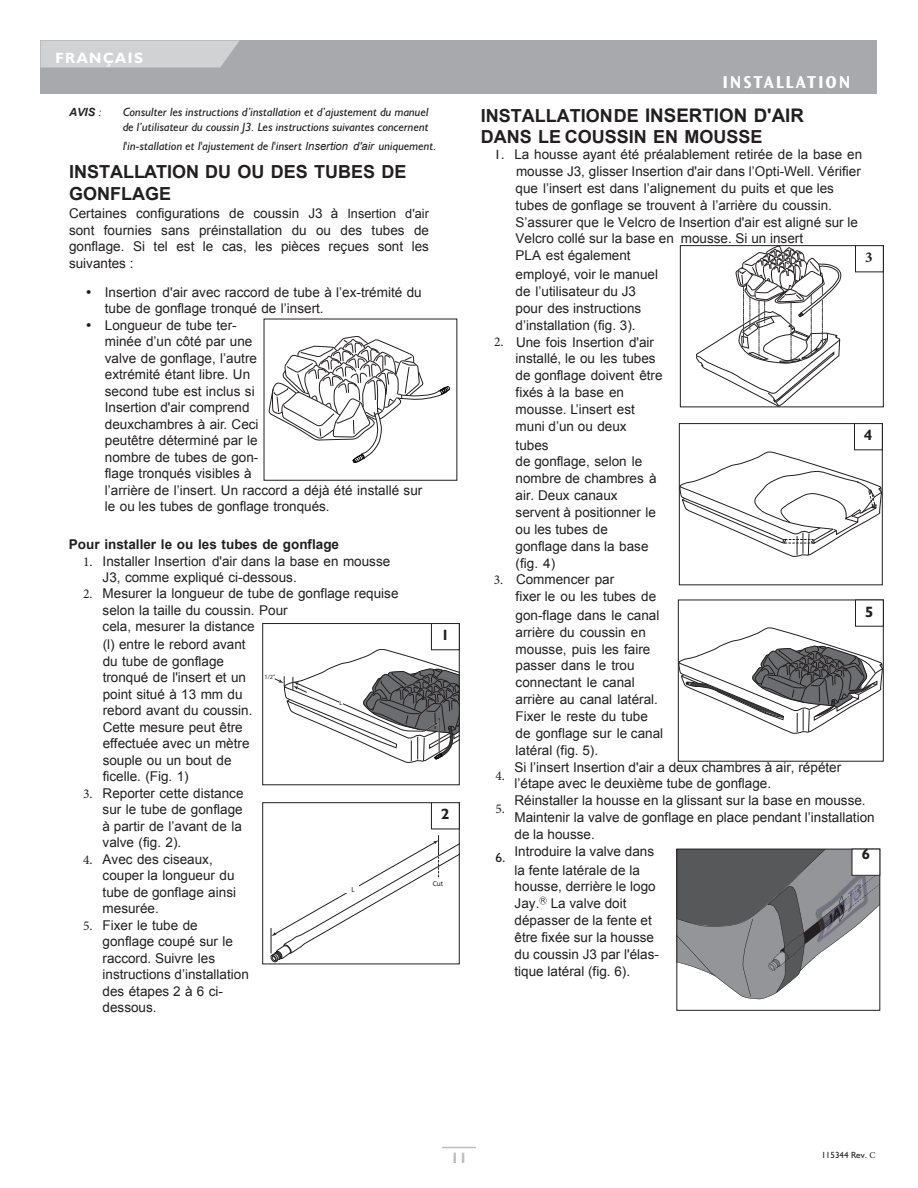
<style>
.page{position:relative;width:918px;height:1188px;background:#fff}
.page>*{position:absolute;margin:0;border:0;box-sizing:border-box;transform-origin:0 0}
.t1{font:700 18px/21.6px "Arial";color:#231f20}
.t2{font:18px "Ocean Sans MM.648.wt.475.wd";letter-spacing:.105em;color:#fff}
.t3{font:700 15px "Humanist 521 BT";letter-spacing:.11em;color:#fff}
.t4{font:700 15px "Humanist 521 BT";color:#231f20}
.t5{font:700 15px "Humanist 521 BT";color:#bcbdc0}
.t6{font:700 15px "Minion Pro";color:#231f20}
.t7{font:13.5px/16.5px "Arial";color:#231f20}
.t8{font:13.5px/16.8px "Arial";color:#221e1f}
.t9{font:700 13.5px "Arial";color:#231f20}
.t10{font:13.5px "Minion Pro";color:#231f20}
.t11{font:13.5px "Humanist 521 BT";color:#231f20}
.t12{font:italic 12px/15.3px "Humanist 521 BT";color:#231f20}
.t13{font:italic 700 11.25px "Arial";color:#231f20}
.t14{font:9px "Humanist 521 BT";color:#231f20}
.t15{font:7.35px "Myriad Pro";color:#231f20}
.t16{font:6.3px "Myriad Pro";color:#231f20}
.s1{font-family:"Humanist 521 BT";font-weight:400;font-size:12px}
.s2{font-family:"Arial";font-size:11.25px}
.s3{font-size:12.75px}
.s4{font-family:"Humanist 521 BT"}
.s5{font-family:"Minion Pro"}
.s6{font-size:18.75px}
</style>
<div class="page">
<div style="left:40px;top:40px;width:838px;height:54px;background:#a8a9ad"></div>
<svg style="left:40px;top:40px;width:200px;height:28px;background:#cdced0"></svg>
<hr style="left:442px;top:1147px;width:34px;height:1px;background:#bcbdc0">
<svg style="left:269px;top:336px;width:181px;height:127px"></svg>
<svg style="left:274px;top:649px;width:184px;height:114px"></svg>
<div style="left:262px;top:623px;width:198px;height:162px;border:1px solid #231f20"></div>
<div style="left:431px;top:623px;width:29px;height:27px;border:1px solid #231f20"></div>
<svg style="left:678px;top:851px;width:200px;height:148px"></svg>
<div style="left:676px;top:849px;width:204px;height:162px;border:1px solid #231f20"></div>
<div style="left:852px;top:849px;width:28px;height:26px;background:#fff"></div>
<div style="left:852px;top:849px;width:28px;height:27px;border:1px solid #231f20"></div>
<svg style="left:271px;top:835px;width:187px;height:127px"></svg>
<div style="left:343px;top:880px;width:16px;height:13px;background:#fff"></div>
<div style="left:262px;top:802px;width:198px;height:162px;border:1px solid #231f20"></div>
<div style="left:431px;top:802px;width:29px;height:27px;border:1px solid #231f20"></div>
<svg style="left:539px;top:896px;width:8px;height:8px"></svg>
<svg style="left:696px;top:247px;width:145px;height:158px"></svg>
<div style="left:680px;top:245px;width:204px;height:162px;border:1px solid #231f20"></div>
<div style="left:855px;top:245px;width:29px;height:27px;border:1px solid #231f20"></div>
<svg style="left:681px;top:452px;width:200px;height:105px"></svg>
<div style="left:679px;top:423px;width:204px;height:162px;border:1px solid #231f20"></div>
<div style="left:854px;top:423px;width:29px;height:27px;border:1px solid #231f20"></div>
<svg style="left:680px;top:628px;width:202px;height:106px"></svg>
<div style="left:678px;top:600px;width:206px;height:162px;border:1px solid #231f20"></div>
<div style="left:855px;top:600px;width:29px;height:27px;border:1px solid #231f20"></div>
<p class="t3" style="left:56px;top:52px;width:89px">FRANÇAIS</p>
<p class="t13" style="left:69px;top:105px;width:34px">AVIS <span class="s1">:</span></p>
<p class="t12" style="left:123px;top:105px;width:307px">Consulter les instructions d’installation et d’ajustement du manuel de l’utilisateur du coussin J3. Les instructions suivantes concernent</p>
<p class="t12" style="left:123px;top:139px;width:315px">l'in-stallation et l'ajustement de l'insert <span class="s2">Insertion d'air</span> uniquement.</p>
<h1 class="t1" style="left:69px;top:162px;width:339px">INSTALLATION DU OU DES TUBES DE<br>GONFLAGE</h1>
<p class="t7" style="left:69px;top:206px;width:361px;text-align:justify">Certaines configurations de coussin J3 à <span class="s3">Insertion d'air </span>sont fournies sans préinstallation du ou des tubes de gonflage. Si tel est le cas, les pièces reçues sont les suivantes :</p>
<p class="t7" style="left:105px;top:285px;width:318px;line-height:16px;text-indent:-20px"><span class="s4">•</span> Insertion d'air avec raccord de tube à l’ex-trémité du tube de gonflage tronqué de l’insert.</p>
<p class="t7" style="left:105px;top:317px;width:319px;text-indent:-20px"><span class="s4">•</span> Longueur de tube ter-<br>minée d’un côté par une<br>valve de gonflage, l’autre<br>extrémité étant libre. Un<br>second tube est inclus si<br>Insertion d'air comprend<br>deuxchambres à air. Ceci<br>peutêtre déterminé par le<br>nombre de tubes de gon-<br>flage tronqués visibles à<br>l’arrière de l’insert. Un raccord a déjà été installé sur le ou les tubes de gonflage tronqués.</p>
<p class="t9" style="left:69px;top:535px;width:272px">Pour installer le ou les tubes de gonflage</p>
<p class="t7" style="left:103px;top:553px;width:289px;line-height:16px;text-indent:-20px"><span class="s5">1.</span> Installer Insertion d'air dans la base en mousse<br>J3, comme expliqué ci-dessous.</p>
<p class="t7" style="left:103px;top:586px;width:297px;text-indent:-20px"><span class="s5">2.</span> Mesurer la longueur de tube de gonflage requise selon la taille du coussin. Pour<br>cela, mesurer la distance</p>
<p class="t7" style="left:103px;top:637px;width:151px">(l) entre le rebord avant du tube de gonflage tronqué de l'insert et un point situé à 13 mm du rebord avant du coussin.<br>Cette mesure peut être effectuée avec un mètre souple ou un bout de ficelle. (Fig. 1)</p>
<p class="t7" style="left:103px;top:785px;width:142px;text-align:justify;text-indent:-20px"><span class="s5">3.</span> Reporter cette distance sur le tube de gonflage à partir de l’avant de la valve (fig. 2).</p>
<p class="t7" style="left:103px;top:851px;width:135px;text-indent:-20px"><span class="s5">4.</span> Avec des ciseaux, couper la longueur du tube de gonflage ainsi mesurée.</p>
<p class="t7" style="left:103px;top:917px;width:148px;text-indent:-20px"><span class="s5">5.</span> Fixer le tube de gonflage coupé sur le raccord. Suivre les instructions d’installation des étapes 2 à 6 ci&shy;dessous.</p>
<p class="t4" style="left:441px;top:630px;width:10px">1</p>
<p class="t16" style="left:265px;top:675px;width:12px">1/2”</p>
<p class="t16" style="left:339px;top:700px;width:4px">L</p>
<p class="t4" style="left:441px;top:809px;width:10px">2</p>
<p class="t15" style="left:433px;top:881px;width:12px">Cut</p>
<p class="t15" style="left:351px;top:887px;width:5px">L</p>
<h1 class="t2" style="left:722px;top:75px;width:130px">INSTALLATION</h1>
<h1 class="t1" style="left:481px;top:105px;width:325px;line-height:21.1px">INSTALLATIONDE <span class="s6">INSERTION D'AIR<br></span>DANS LE COUSSIN EN MOUSSE</h1>
<p class="t11" style="left:494px;top:150px;width:12px">1.</p>
<p class="t7" style="left:514px;top:147px;width:349px">La housse ayant été préalablement retirée de la base en</p>
<p class="t8" style="left:516px;top:163px;width:346px">mousse J3, glisser Insertion d'air dans l’Opti-Well. Vérifier</p>
<p class="t7" style="left:516px;top:180px;width:344px">que l’insert est dans l’alignement du puits et que les tubes de gonflage se trouvent à l’arrière du coussin.<br>S’assurer que le Velcro de Insertion d'air est aligné sur le Velcro collé sur la base en mousse. Si un insert<br>PLA est également</p>
<p class="t7" style="left:516px;top:266px;width:149px">employé, voir le manuel de l’utilisateur du J3 pour des instructions d’installation (fig. 3).<br>Une fois Insertion d'air installé, le ou les tubes de gonflage doivent être fixés à la base en mousse. L’insert est muni d’un ou deux</p>
<p class="t7" style="left:516px;top:437px;width:143px">tubes<br>de gonflage, selon le nombre de chambres à air. Deux canaux servent à positionner le ou les tubes de gonflage dans la base (fig. 4)<br>Commencer par<br>fixer le ou les tubes de</p>
<p class="t7" style="left:516px;top:607px;width:149px">gon-flage dans le canal arrière du coussin en mousse, puis les faire passer dans le trou connectant le canal arrière au canal latéral.<br>Fixer le reste du tube de gonflage sur le canal latéral (fig. 5).</p>
<p class="t8" style="left:515px;top:759px;width:362px">Si l’insert Insertion d'air a deux chambres à air, répéter l’étape avec le deuxième tube de gonflage.<br>Réinstaller la housse en la glissant sur la base en mousse.<br>Maintenir la valve de gonflage en place pendant l’installation de la housse.<br>Introduire la valve dans</p>
<p class="t6" style="left:865px;top:247px;width:9px">3</p>
<p class="t10" style="left:494px;top:333px;width:11px">2.</p>
<p class="t4" style="left:864px;top:430px;width:10px">4</p>
<p class="t10" style="left:494px;top:571px;width:11px">3.</p>
<p class="t4" style="left:865px;top:606px;width:10px">5</p>
<p class="t10" style="left:495px;top:767px;width:11px">4.</p>
<p class="t10" style="left:495px;top:800px;width:11px">5.</p>
<p class="t11" style="left:495px;top:853px;width:12px">6.</p>
<p class="t4" style="left:862px;top:849px;width:10px">6</p>
<p class="t8" style="left:515px;top:862px;width:146px">la fente latérale de la housse, derrière le logo<br>Jay. La valve doit dépasser de la fente et être fixée sur la housse du coussin J3 par l'élas&shy;tique latéral (fig. 6).</p>
<p class="t5" style="left:451px;top:1152px;width:18px">11</p>
<p class="t14" style="left:821px;top:1152px;width:55px">115344 Rev. <span class="s5">C</span></p>
</div>
